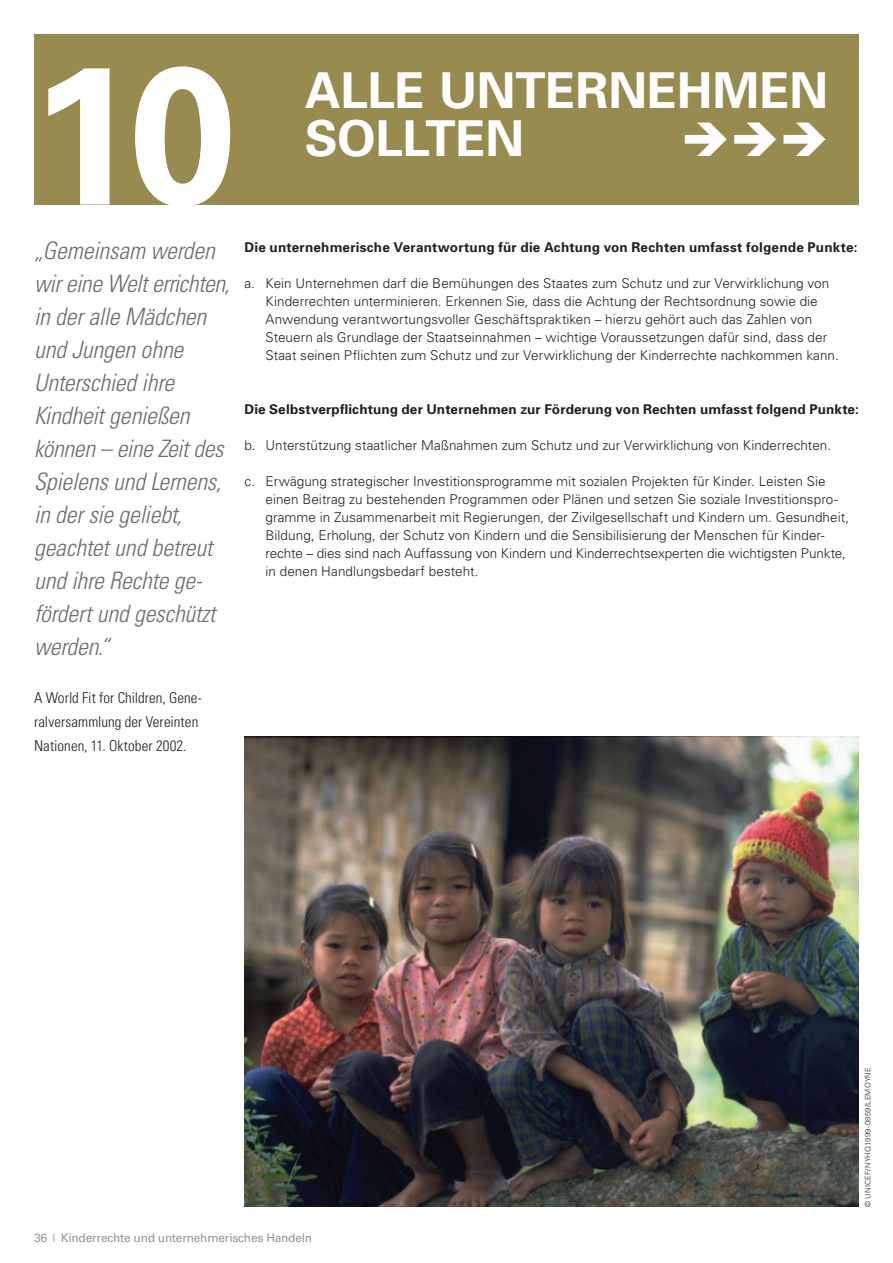
<style>
.page{position:relative;width:893px;height:1263px;background:#fff}
.page>*{position:absolute;margin:0;border:0;box-sizing:border-box;transform-origin:0 0}
.t1{font:700 195px "Univers CE";color:#fff}
.t2{font:700 49.5px/48px "Univers";letter-spacing:-.005em;color:#fff}
.t3{font:46.5px "Wingdings";color:#fff}
.t4{font:italic 300 condensed 24px/33px "Univers";letter-spacing:-.005em;color:#6c6d70}
.t5{font:300 condensed 15px/24px "Univers";letter-spacing:.005em;color:#231f20}
.t6{font:300 13.5px/18px "Univers";letter-spacing:.005em;color:#231f20}
.t7{font:700 13.5px "Univers";letter-spacing:.015em;color:#231f20}
.t8{font:12px "Univers";letter-spacing:-.02em;color:#939598}
.t9{font:300 7.5px "Univers";letter-spacing:.035em;color:#231f20}
</style>
<div class="page">
<div style="left:34px;top:34px;width:825px;height:170px;background:#988b50"></div>
<img style="left:244px;top:737px;width:615px;height:469px">
<h1 class="t1" style="left:30px;top:21px;width:208px">10</h1>
<p class="t4" style="left:34px;top:234px;width:197px">„Gemeinsam werden wir eine Welt errichten, in der alle Mädchen und Jungen ohne<br>Unterschied ihre<br>Kindheit genießen können – eine Zeit des<br>Spielens und Lernens, in der sie geliebt, geachtet und betreut und ihre Rechte ge&shy;fördert und geschützt werden.“</p>
<p class="t5" style="left:34px;top:686px;width:169px">A World Fit for Children, Gene&shy;ralversammlung der Vereinten<br>Nationen, 11. Oktober 2002.</p>
<h2 class="t2" style="left:305px;top:65px;width:524px">ALLE UNTERNEHMEN<br>SOLLTEN</h2>
<h3 class="t3" style="left:681px;top:114px;width:150px">➔➔➔</h3>
<p class="t7" style="left:244px;top:239px;width:614px">Die unternehmerische Verantwortung für die Achtung von Rechten umfasst folgende Punkte:</p>
<p class="t6" style="left:265px;top:274px;width:575px;text-indent:-21px">a. Kein Unternehmen darf die Bemühungen des Staates zum Schutz und zur Verwirklichung von Kinderrechten unterminieren. Erkennen Sie, dass die Achtung der Rechtsordnung sowie die Anwendung verantwortungsvoller Geschäftspraktiken – hierzu gehört auch das Zahlen von Steuern als Grundlage der Staatseinnahmen – wichtige Voraussetzungen dafür sind, dass der Staat seinen Pflichten zum Schutz und zur Verwirklichung der Kinderrechte nachkommen kann.</p>
<p class="t7" style="left:244px;top:401px;width:616px">Die Selbstverpflichtung der Unternehmen zur Förderung von Rechten umfasst folgend Punkte:</p>
<p class="t6" style="left:244px;top:436px;width:588px">b. Unterstützung staatlicher Maßnahmen zum Schutz und zur Verwirklichung von Kinderrechten.</p>
<p class="t6" style="left:265px;top:472px;width:585px;text-indent:-21px">c. Erwägung strategischer Investitionsprogramme mit sozialen Projekten für Kinder. Leisten Sie einen Beitrag zu bestehenden Programmen oder Plänen und setzen Sie soziale Investitionspro&shy;gramme in Zusammenarbeit mit Regierungen, der Zivilgesellschaft und Kindern um. Gesundheit, Bildung, Erholung, der Schutz von Kindern und die Sensibilisierung der Menschen für Kinder&shy;rechte – dies sind nach Auffassung von Kindern und Kinderrechtsexperten die wichtigsten Punkte, in denen Handlungsbedarf besteht.</p>
<p class="t9" style="left:863px;top:1206px;width:140px;rotate:-90deg">© UNICEF/NYHQ1999-0859/LeMoyne</p>
<p class="t8" style="left:34px;top:1230px;width:280px">36 ❘ Kinderrechte und unternehmerisches Handeln</p>
</div>
